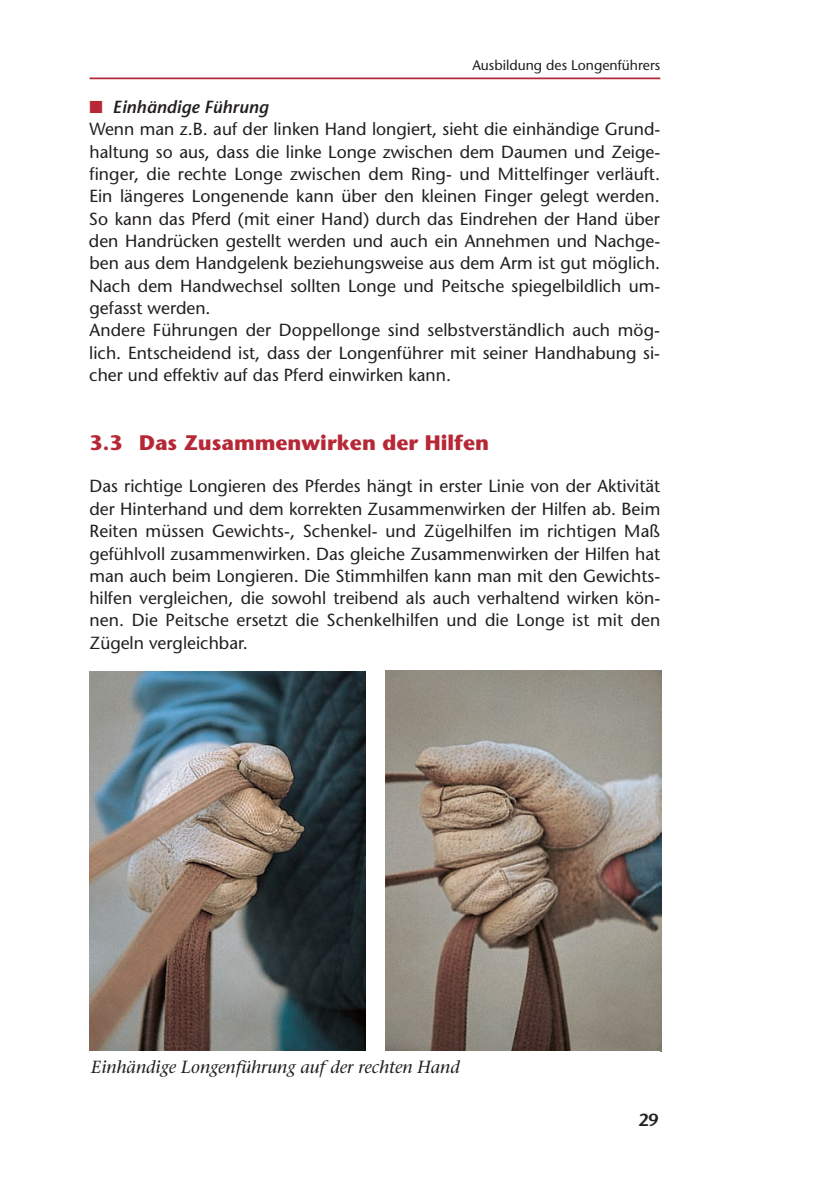
<style>
.page{position:relative;width:833px;height:1190px;background:#fff}
.page>*{position:absolute;margin:0;border:0;box-sizing:border-box;transform-origin:0 0}
.t1{font:700 21px "Stone Sans";color:#b72837}
.t2{font:17.5px/22.4px "Stone Sans";color:#231f20}
.t3{font:italic 17.5px "Stone Serif";color:#231f20}
.t4{font:600 17.5px "Stone Sans";color:#231f20}
.t5{font:14px "Stone Sans";color:#231f20}
.s1{color:#b72837}
.s2{font-weight:600;font-style:italic}
</style>
<div class="page">
<hr style="left:90px;top:77px;width:570px;height:2px;background:#b72837">
<img style="left:90px;top:671px;width:275px;height:379px">
<img style="left:385px;top:670px;width:276px;height:381px">
<div style="left:90px;top:1050px;width:570px;height:45px;background:#fff"></div>
<p class="t5" style="left:472px;top:60px;width:189px">Ausbildung des Longenführers</p>
<p class="t2" style="left:89px;top:97px;width:573px"><span class="s1">■</span> <span class="s2">Einhändige Führung<br></span>Wenn man z.B. auf der linken Hand longiert, sieht die einhändige Grund&shy;haltung so aus, dass die linke Longe zwischen dem Daumen und Zeige&shy;finger, die rechte Longe zwischen dem Ring- und Mittelfinger verläuft.<br>Ein längeres Longenende kann über den kleinen Finger gelegt werden.<br>So kann das Pferd (mit einer Hand) durch das Eindrehen der Hand über den Handrücken gestellt werden und auch ein Annehmen und Nachge&shy;ben aus dem Handgelenk beziehungsweise aus dem Arm ist gut möglich.<br>Nach dem Handwechsel sollten Longe und Peitsche spiegelbildlich um&shy;gefasst werden.<br>Andere Führungen der Doppellonge sind selbstverständlich auch mög&shy;lich. Entscheidend ist, dass der Longenführer mit seiner Handhabung si&shy;cher und effektiv auf das Pferd einwirken kann.</p>
<p class="t1" style="left:90px;top:435px;width:401px">3.3 Das Zusammenwirken der Hilfen</p>
<p class="t2" style="left:89px;top:477px;width:572px;text-align:justify">Das richtige Longieren des Pferdes hängt in erster Linie von der Aktivität der Hinterhand und dem korrekten Zusammenwirken der Hilfen ab. Beim Reiten müssen Gewichts-, Schenkel- und Zügelhilfen im richtigen Maß gefühlvoll zusammenwirken. Das gleiche Zusammenwirken der Hilfen hat man auch beim Longieren. Die Stimmhilfen kann man mit den Gewichts&shy;hilfen vergleichen, die sowohl treibend als auch verhaltend wirken kön&shy;nen. Die Peitsche ersetzt die Schenkelhilfen und die Longe ist mit den Zügeln vergleichbar.</p>
<p class="t3" style="left:91px;top:1060px;width:370px">Einhändige Longenführung auf der rechten Hand</p>
<p class="t4" style="left:638px;top:1113px;width:22px">29</p>
</div>
